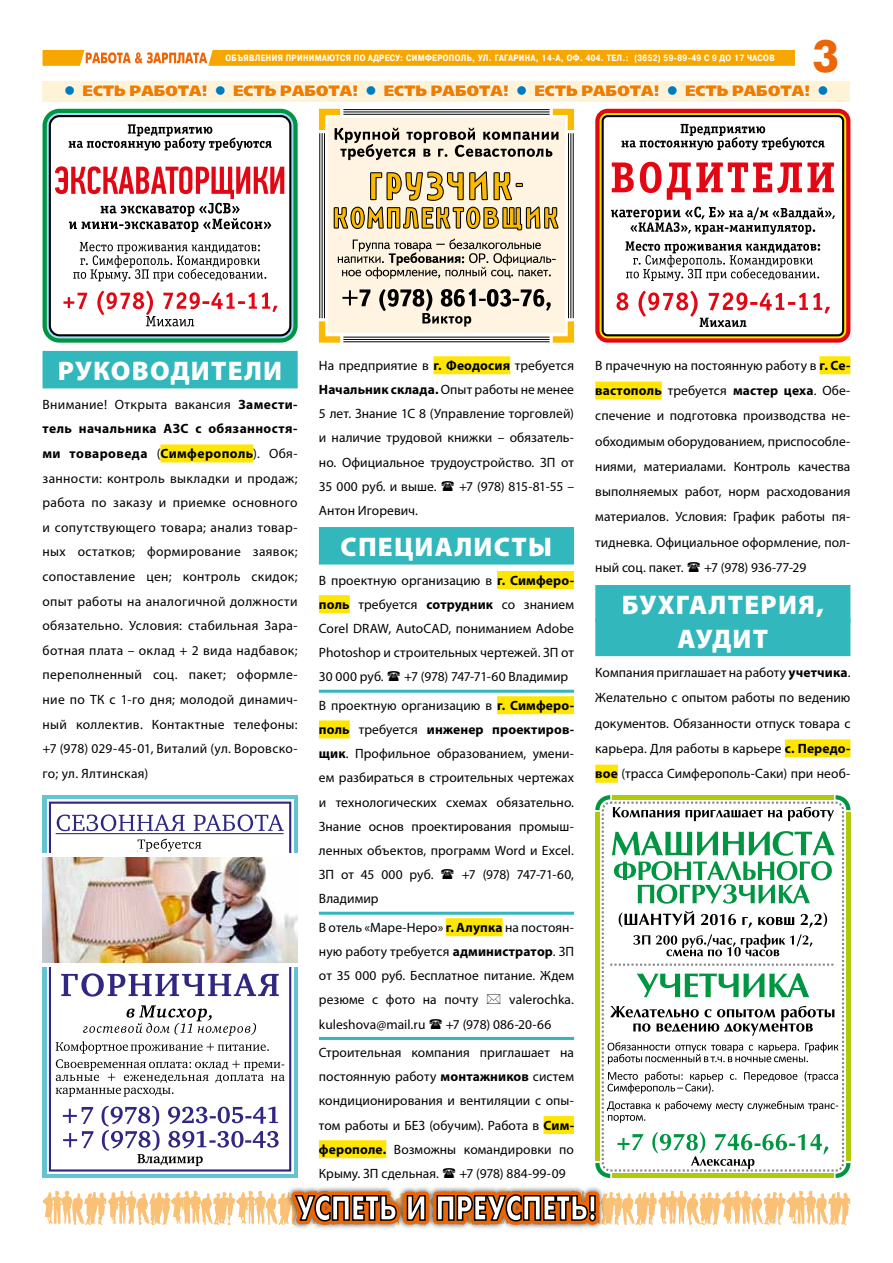
<style>
.page{position:relative;width:893px;height:1263px;background:#fff}
.page>*{position:absolute;margin:0;border:0;box-sizing:border-box;transform-origin:0 0}
.t1{font:45px "Futuris Extra CTT";color:#ec6608}
.t2{font:900 27px/33.6px "Myriad Pro";letter-spacing:.045em;color:#fff;text-align:center}
.t3{font:15px "Free Set Extra CTT";color:#ef7d00}
.t4{font:13.5px/24.2px "Myriad Pro";letter-spacing:.005em;color:#000;text-align:justify}
.t5{font:13.5px "Myriad Pro";letter-spacing:-.03em;color:#000}
.t6{font:13.5px "Myriad Pro";letter-spacing:-.025em;color:#000}
.t7{font:700 9px "Pragmatica Cond C";letter-spacing:.04em;color:#fff}
.s1{color:#007bbc}
.s2{font-weight:700}
</style>
<div class="page">
<img style="left:289px;top:1187px;width:312px;height:42px">
<svg style="left:42px;top:1191px;width:808px;height:34px"></svg>
<svg style="left:43px;top:50px;width:751px;height:16px;background:#f7ad1f"></svg>
<div style="left:43px;top:81px;width:807px;height:21px;background:#fff3d7"></div>
<svg style="left:65px;top:85px;width:10px;height:11px"></svg>
<svg style="left:82px;top:84px;width:126px;height:13px"></svg>
<svg style="left:215px;top:84px;width:143px;height:13px"></svg>
<svg style="left:366px;top:85px;width:10px;height:11px"></svg>
<svg style="left:384px;top:84px;width:125px;height:13px"></svg>
<svg style="left:517px;top:85px;width:10px;height:11px"></svg>
<svg style="left:534px;top:84px;width:126px;height:13px"></svg>
<svg style="left:667px;top:85px;width:11px;height:11px"></svg>
<svg style="left:685px;top:84px;width:125px;height:13px"></svg>
<svg style="left:818px;top:85px;width:10px;height:11px"></svg>
<div style="left:43px;top:351px;width:255px;height:37px;background:#31b7bc"></div>
<div style="left:160px;top:444px;width:93px;height:18px;background:#ffe600"></div>
<div style="left:434px;top:356px;width:76px;height:18px;background:#ffe600"></div>
<div style="left:319px;top:527px;width:255px;height:37px;background:#31b7bc"></div>
<div style="left:497px;top:571px;width:77px;height:18px;background:#ffe600"></div>
<div style="left:319px;top:595px;width:31px;height:18px;background:#ffe600"></div>
<hr style="left:319px;top:690px;width:255px;height:3px;background:#31b7bc">
<div style="left:497px;top:696px;width:77px;height:18px;background:#ffe600"></div>
<div style="left:319px;top:720px;width:31px;height:18px;background:#ffe600"></div>
<hr style="left:319px;top:912px;width:255px;height:3px;background:#31b7bc">
<div style="left:446px;top:918px;width:57px;height:18px;background:#ffe600"></div>
<hr style="left:319px;top:1037px;width:255px;height:3px;background:#31b7bc">
<div style="left:544px;top:1116px;width:30px;height:18px;background:#ffe600"></div>
<div style="left:319px;top:1140px;width:67px;height:18px;background:#ffe600"></div>
<div style="left:819px;top:356px;width:31px;height:18px;background:#ffe600"></div>
<div style="left:595px;top:381px;width:67px;height:18px;background:#ffe600"></div>
<div style="left:595px;top:585px;width:255px;height:37px;background:#31b7bc"></div>
<div style="left:595px;top:619px;width:255px;height:37px;background:#31b7bc"></div>
<div style="left:785px;top:739px;width:65px;height:18px;background:#ffe600"></div>
<div style="left:595px;top:765px;width:23px;height:18px;background:#ffe600"></div>
<div style="left:43px;top:795px;width:255px;height:383px;background:#63c3d1"></div>
<div style="left:47px;top:799px;width:246px;height:375px;background:#fff"></div>
<div style="left:49px;top:801px;width:242px;height:370px;border:2px solid #312783"></div>
<div style="left:43px;top:853px;width:255px;height:114px;background:#fff"></div>
<img style="left:43px;top:857px;width:255px;height:105px">
<svg style="left:56px;top:973px;width:229px;height:193px"></svg>
<svg style="left:56px;top:814px;width:228px;height:38px"></svg>
<svg style="left:319px;top:109px;width:255px;height:234px;fill:#fff4e1"></svg>
<hr style="left:343px;top:112px;width:207px;height:1px;background:#000">
<hr style="left:343px;top:109px;width:207px;height:1px;background:#000">
<hr style="left:343px;top:339px;width:207px;height:1px;background:#000">
<hr style="left:343px;top:341px;width:207px;height:1px;background:#000">
<hr style="left:322px;top:133px;width:1px;height:185px;background:#000">
<hr style="left:570px;top:133px;width:1px;height:185px;background:#000">
<hr style="left:343px;top:114px;width:207px;height:1px;background:#000">
<hr style="left:343px;top:337px;width:207px;height:1px;background:#000">
<hr style="left:319px;top:133px;width:1px;height:185px;background:#000">
<hr style="left:324px;top:133px;width:1px;height:185px;background:#000">
<hr style="left:573px;top:133px;width:1px;height:185px;background:#000">
<hr style="left:568px;top:133px;width:1px;height:185px;background:#000">
<svg style="left:333px;top:128px;width:228px;height:199px;background:#d4c7ac"></svg>
<svg style="left:612px;top:831px;width:223px;height:50px"></svg>
<svg style="left:617px;top:884px;width:211px;height:138px"></svg>
<svg style="left:619px;top:911px;width:208px;height:45px"></svg>
<div style="left:595px;top:812px;width:5px;height:349px;background:#afca0b"></div>
<svg style="left:595px;top:1023px;width:255px;height:155px"></svg>
<hr style="left:846px;top:812px;width:4px;height:349px;background:#afca0b">
<svg style="left:836px;top:795px;width:14px;height:15px"></svg>
<hr style="left:612px;top:795px;width:221px;height:4px;background:#afca0b">
<svg style="left:595px;top:795px;width:232px;height:26px"></svg>
<svg style="left:610px;top:963px;width:224px;height:3px"></svg>
<svg style="left:597px;top:111px;width:251px;height:229px"></svg>
<div style="left:595px;top:109px;width:255px;height:234px;border:4px solid #e30613;border-radius:10px"></div>
<div style="left:603px;top:116px;width:240px;height:219px;background:#fff;border-radius:5px"></div>
<div style="left:602px;top:115px;width:242px;height:221px;border:2px solid #000;border-radius:5px"></div>
<svg style="left:611px;top:124px;width:224px;height:203px"></svg>
<svg style="left:45px;top:111px;width:251px;height:229px"></svg>
<div style="left:43px;top:109px;width:255px;height:234px;border:4px solid #009641;border-radius:15px"></div>
<div style="left:50px;top:116px;width:240px;height:219px;background:#fff;border-radius:10px"></div>
<div style="left:49px;top:115px;width:242px;height:221px;border:2px solid #000;border-radius:10px"></div>
<svg style="left:55px;top:124px;width:229px;height:157px"></svg>
<svg style="left:63px;top:291px;width:214px;height:35px"></svg>
<p class="t7" style="left:225px;top:53px;width:551px">объявления принимаются по адресу: симферополь, ул. гагарина, 14-а, оф. 404. тел.: (3652) 59-89-49 с 9 до 17 часов</p>
<h1 class="t1" style="left:813px;top:31px;width:28px">3</h1>
<p class="t3" style="left:64px;top:82px;width:30px"><span class="s1">●</span> ест</p>
<p class="t3" style="left:114px;top:82px;width:65px">ь работа</p>
<p class="t3" style="left:202px;top:82px;width:43px">! <span class="s1">●</span> ест</p>
<p class="t3" style="left:265px;top:82px;width:65px">ь работа</p>
<p class="t3" style="left:352px;top:82px;width:43px">! <span class="s1">●</span> ест</p>
<p class="t3" style="left:415px;top:82px;width:65px">ь работа</p>
<p class="t3" style="left:503px;top:82px;width:43px">! <span class="s1">●</span> ест</p>
<p class="t3" style="left:566px;top:82px;width:65px">ь работа</p>
<p class="t3" style="left:653px;top:82px;width:43px">! <span class="s1">●</span> ест</p>
<p class="t3" style="left:717px;top:82px;width:65px">ь работа</p>
<p class="t3" style="left:804px;top:82px;width:26px">! <span class="s1">●</span></p>
<h2 class="t2" style="left:58px;top:354px;width:226px">Руководители</h2>
<p class="t4" style="left:43px;top:392px;width:257px;line-height:24.6px">Внимание! Открыта вакансия <span class="s2">Замести&shy;тель начальника АЗС с обязанностя&shy;ми товароведа</span> (<span class="s2">Симферополь</span>). Обя&shy;занности: контроль выкладки и продаж; работа по заказу и приемке основного и сопутствующего товара; анализ товар&shy;ных остатков; формирование заявок; сопоставление цен; контроль скидок; опыт работы на аналогичной должности обязательно. Условия: стабильная Зара&shy;ботная плата – оклад + 2 вида надбавок; переполненный соц. пакет; оформле&shy;ние по ТК с 1-го дня; молодой динамич&shy;ный коллектив. Контактные телефоны: +7 (978) 029-45-01, Виталий (ул. Воровско&shy;го; ул. Ялтинская)</p>
<p class="t4" style="left:319px;top:353px;width:257px">На предприятие в <span class="s2">г. Феодосия</span> требуется <span class="s2">Начальник склада.</span> Опыт работы не менее 5 лет. Знание 1С 8 (Управление торговлей) и наличие трудовой книжки – обязатель&shy;но. Официальное трудоустройство. ЗП от 35 000 руб. и выше.</p>
<p class="t5" style="left:459px;top:478px;width:116px">+7 (978) 815-81-55 –</p>
<p class="t4" style="left:319px;top:498px;width:101px">Антон Игоревич.</p>
<h2 class="t2" style="left:341px;top:530px;width:213px">Специалисты</h2>
<p class="t4" style="left:319px;top:568px;width:257px">В проектную организацию в <span class="s2">г. Симферо&shy;поль</span> требуется <span class="s2">сотрудник</span> со знанием Сorel DRAW, AutoCAD, пониманием Adobe Photoshop и строительных чертежей. ЗП от 30 000 руб.</p>
<p class="t4" style="left:319px;top:662px;width:257px;line-height:28.5px;text-indent:85px">+7 (978) 747-71-60 Владимир<br>В проектную организацию в <span class="s2">г. Симферо-</span></p>
<p class="t4" style="left:319px;top:717px;width:257px"><span class="s2">поль</span> требуется <span class="s2">инженер проектиров&shy;щик</span>. Профильное образованием, умени&shy;ем разбираться в строительных чертежах и технологических схемах обязательно.<br>Знание основ проектирования промыш&shy;ленных объектов, программ Word и Еxcel.<br>ЗП от 45 000 руб.</p>
<p class="t6" style="left:462px;top:866px;width:114px">+7 (978) 747-71-60,</p>
<p class="t4" style="left:319px;top:884px;width:257px;line-height:28.5px">Владимир<br>В отель «Маре-Неро» <span class="s2">г. Алупка</span> на постоян-</p>
<p class="t4" style="left:319px;top:939px;width:257px">ную работу требуется <span class="s2">администратор</span>. ЗП от 35 000 руб. Бесплатное питание. Ждем резюме с фото на почту</p>
<p class="t4" style="left:509px;top:987px;width:66px">valerochka.</p>
<p class="t4" style="left:319px;top:1012px;width:108px">kuleshova@mail.ru</p>
<p class="t4" style="left:319px;top:1009px;width:257px;line-height:28.5px;text-indent:127px">+7 (978) 086-20-66<br>Строительная компания приглашает на</p>
<p class="t4" style="left:319px;top:1064px;width:257px">постоянную работу <span class="s2">монтажников</span> систем кондиционирования и вентиляции с опы&shy;том работы и БЕЗ (обучим). Работа в <span class="s2">Сим&shy;ферополе.</span> Возможны командировки по Крыму. ЗП сдельная.</p>
<p class="t4" style="left:459px;top:1161px;width:108px">+7 (978) 884-99-09</p>
<p class="t4" style="left:595px;top:352px;width:257px;line-height:25.2px">В прачечную на постоянную работу в <span class="s2">г. Се&shy;вастополь</span> требуется <span class="s2">мастер цеха</span>. Обе&shy;спечение и подготовка производства не&shy;обходимым оборудованием, приспособле&shy;ниями, материалами. Контроль качества выполняемых работ, норм расходования материалов. Условия: График работы пя&shy;тидневка. Официальное оформление, пол&shy;ный соц. пакет.</p>
<p class="t4" style="left:704px;top:555px;width:104px">+7 (978) 936-77-29</p>
<h2 class="t2" style="left:622px;top:588px;width:204px">Бухгалтерия, аудит</h2>
<p class="t4" style="left:595px;top:660px;width:257px;line-height:25.2px">Компания приглашает на работу <span class="s2">учетчика</span>.<br>Желательно с опытом работы по ведению документов. Обязанности отпуск товара с карьера. Для работы в карьере <span class="s2">с. Передо&shy;вое</span> (трасса Симферополь-Саки) при необ-</p>
</div>
